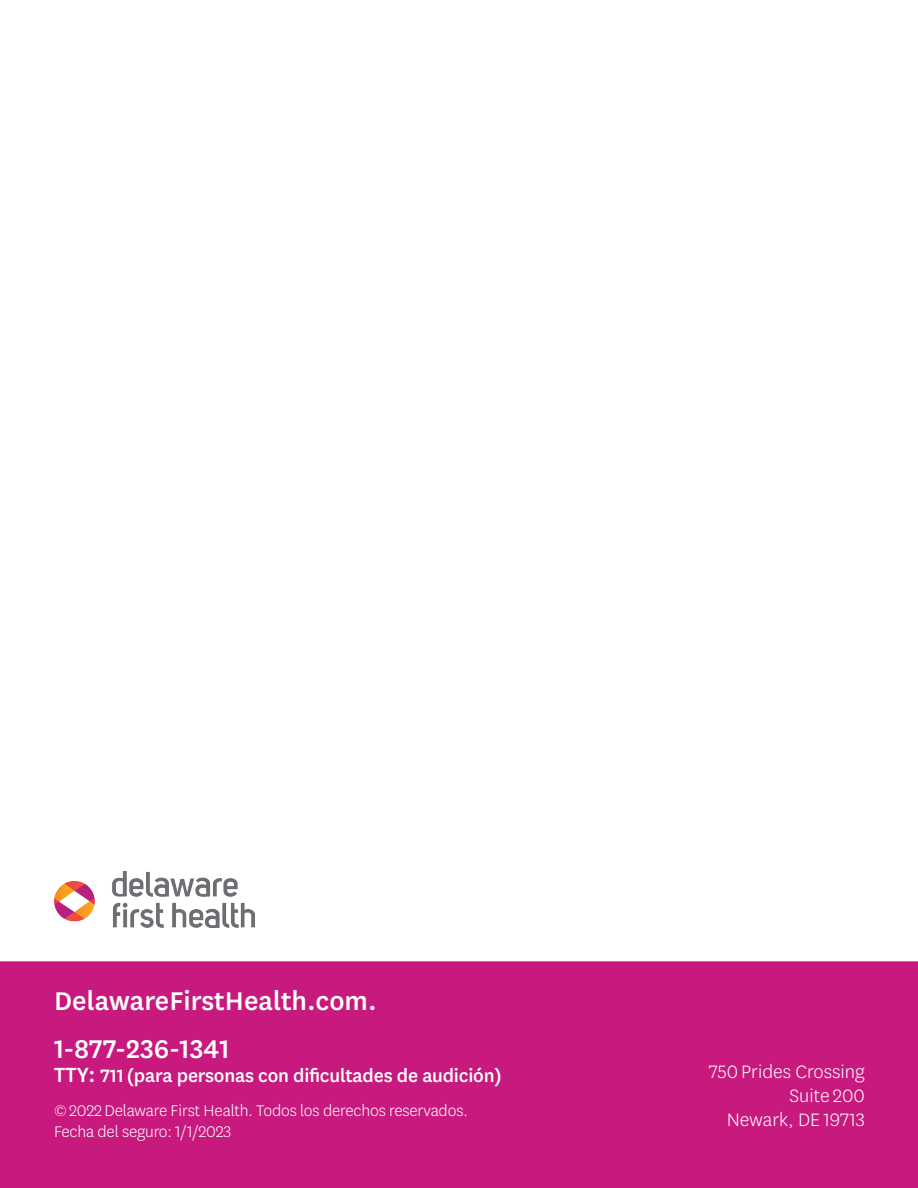
<style>
.page{position:relative;width:918px;height:1188px;background:#fff}
.page>*{position:absolute;margin:0;border:0;box-sizing:border-box;transform-origin:0 0}
.t1{font:500 30px "Centene Sans";color:#fff}
.t2{font:500 21px "Centene Sans";letter-spacing:-.01em;color:#fff}
.t3{font:300 21px/24px "Centene Sans";color:#fff;text-align:right}
.t4{font:300 18px/21px "Centene Sans";letter-spacing:-.01em;color:#fff}
.s1{font-size:24px}
</style>
<div class="page">
<div style="left:0;top:961px;width:918px;height:227px;background:#c7197e"></div>
<img style="left:55px;top:871px;width:200px;height:57px">
<p class="t1" style="left:54px;top:981px;width:324px">DelawareFirstHealth.com.</p>
<p class="t1" style="left:54px;top:1028px;width:177px">1‑877‑236‑1341</p>
<p class="t2" style="left:54px;top:1061px;width:449px"><span class="s1">TTY:</span> 711 (para personas con difcultades de audición)</p>
<p class="t4" style="left:54px;top:1100px;width:415px">© 2022 Delaware First Health. Todos los derechos reservados.<br>Fecha del seguro: 1/1/2023</p>
<p class="t3" style="left:709px;top:1059px;width:158px">750 Prides Crossing<br>Suite 200<br>Newark, DE 19713</p>
</div>
